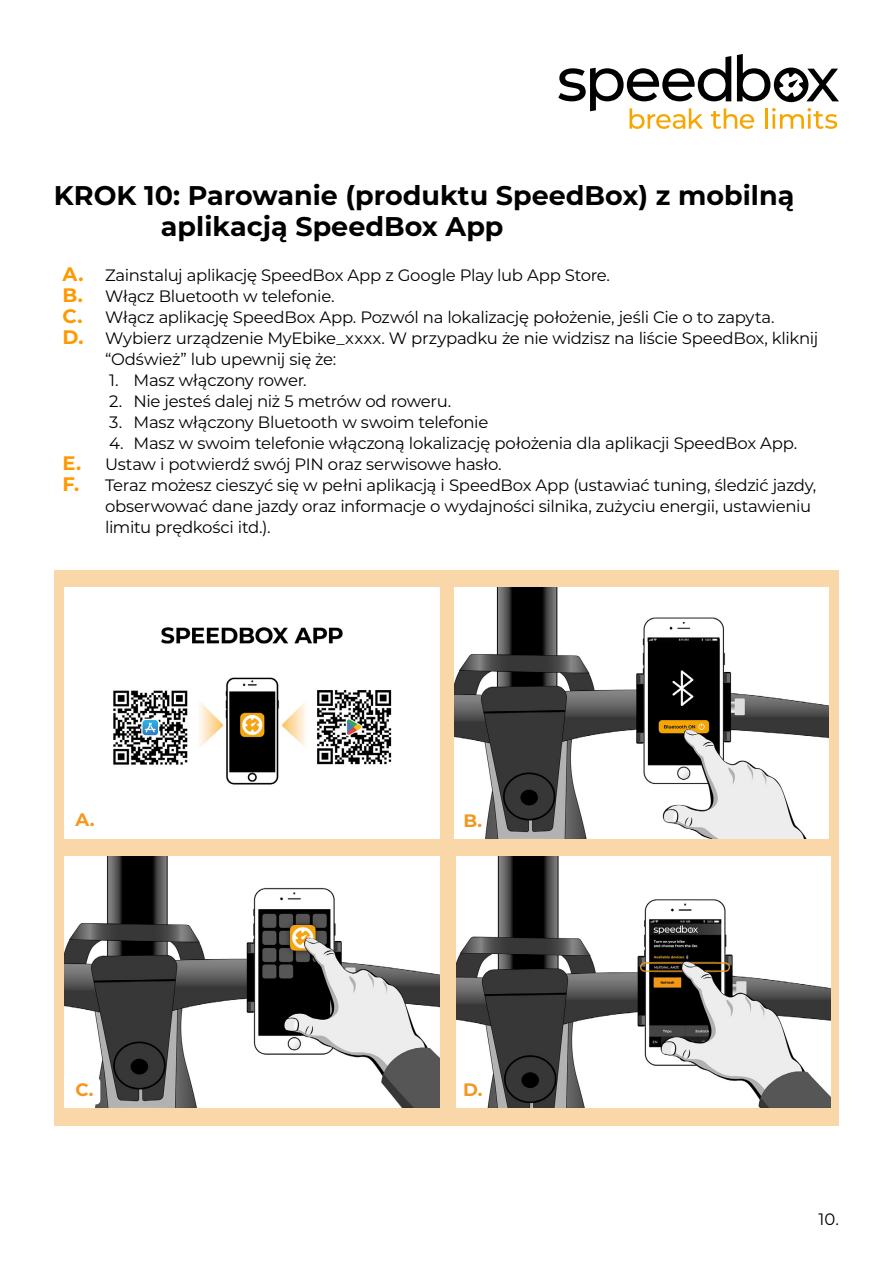
<style>
.page{position:relative;width:893px;height:1263px;background:#fff}
.page>*{position:absolute;margin:0;border:0;box-sizing:border-box;transform-origin:0 0}
.t1{font:700 27px/31.5px "Montserrat";color:#000}
.t2{font:700 18px "Montserrat";color:#f4971e}
.t3{font:16.5px "Montserrat";letter-spacing:-.02em;color:#000}
.s1{font-weight:700;font-size:19.5px;color:#f90}
</style>
<div class="page">
<svg style="left:558px;top:54px;width:281px;height:75px"></svg>
<div style="left:54px;top:570px;width:785px;height:556px;background:#fad7a8"></div>
<img style="left:65px;top:588px;width:374px;height:251px">
<img style="left:455px;top:587px;width:374px;height:251px">
<img style="left:65px;top:857px;width:374px;height:250px">
<img style="left:456px;top:857px;width:374px;height:250px">
<div style="left:71px;top:1078px;width:29px;height:26px;background:#fff;border-radius:4px"></div>
<h1 class="t1" style="left:161px;top:178px;width:635px;text-indent:-107px">KROK 10: Parowanie (produktu SpeedBox) z mobilną aplikacją SpeedBox App</h1>
<p class="t3" style="left:63px;top:263px;width:549px"><span class="s1">A.</span> Zainstaluj aplikację SpeedBox App z Google Play lub App Store.</p>
<p class="t3" style="left:63px;top:284px;width:274px"><span class="s1">B.</span> Włącz Bluetooth w telefonie.</p>
<p class="t3" style="left:63px;top:305px;width:713px"><span class="s1">C.</span> Włącz aplikację SpeedBox App. Pozwól na lokalizację położenie, jeśli Cie o to zapyta.</p>
<p class="t3" style="left:63px;top:326px;width:757px"><span class="s1">D.</span> Wybierz urządzenie MyEbike_xxxx. W przypadku że nie widzisz na liście SpeedBox, kliknij</p>
<p class="t3" style="left:105px;top:347px;width:233px">“Odśwież” lub upewnij się że:</p>
<p class="t3" style="left:109px;top:368px;width:199px">1. Masz włączony rower.</p>
<p class="t3" style="left:109px;top:389px;width:343px">2. Nie jesteś dalej niż 5 metrów od roweru.</p>
<p class="t3" style="left:109px;top:410px;width:380px">3. Masz włączony Bluetooth w swoim telefonie</p>
<p class="t3" style="left:109px;top:431px;width:689px">4. Masz w swoim telefonie włączoną lokalizację położenia dla aplikacji SpeedBox App.</p>
<p class="t3" style="left:63px;top:452px;width:441px"><span class="s1">E.</span> Ustaw i potwierdź swój PIN oraz serwisowe hasło.</p>
<p class="t3" style="left:63px;top:473px;width:755px"><span class="s1">F.</span> Teraz możesz cieszyć się w pełni aplikacją i SpeedBox App (ustawiać tuning, śledzić jazdy,</p>
<p class="t3" style="left:105px;top:494px;width:708px">obserwować dane jazdy oraz informacje o wydajności silnika, zużyciu energii, ustawieniu</p>
<p class="t3" style="left:105px;top:515px;width:167px">limitu prędkości itd.).</p>
<p class="t2" style="left:75px;top:807px;width:21px">A.</p>
<p class="t2" style="left:75px;top:1077px;width:20px">C.</p>
<p class="t2" style="left:463px;top:807px;width:20px">B.</p>
<p class="t2" style="left:463px;top:1076px;width:21px">D.</p>
<p class="t3" style="left:819px;top:1207px;width:22px">10.</p>
</div>
